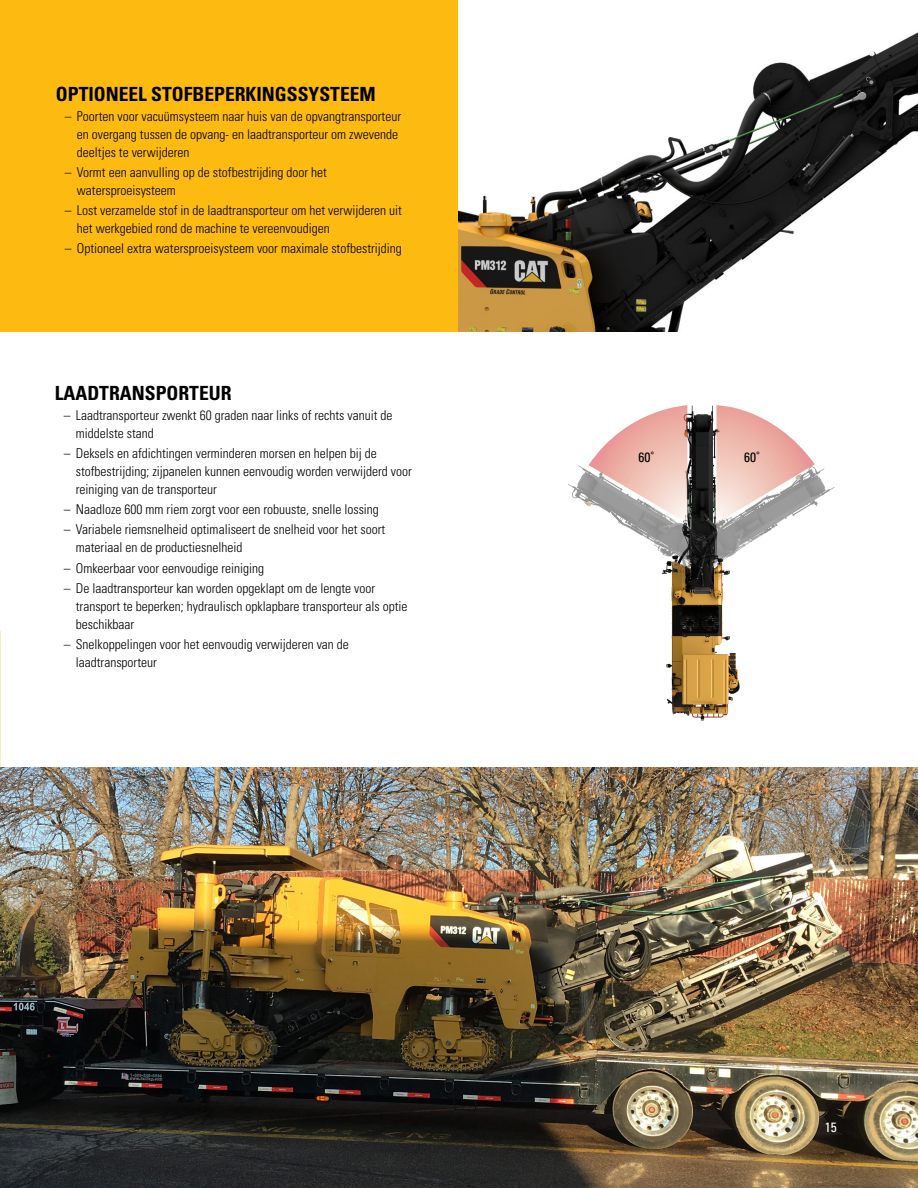
<style>
.page{position:relative;width:918px;height:1188px;background:#fff}
.page>*{position:absolute;margin:0;border:0;box-sizing:border-box;transform-origin:0 0}
.t1{font:700 condensed 19.5px "Univers LT Std";color:#000}
.t2{font:300 condensed 13.5px/18px "Univers LT Std";color:#000}
.t3{font:condensed 13.5px "Univers LT Std";color:#000}
.t4{font:condensed 13.5px "Univers LT Std";color:#fff}
</style>
<div class="page">
<img style="left:0;top:768px;width:918px;height:420px">
<div style="left:0;top:0;width:459px;height:332px;background:#fdba11"></div>
<img style="left:458px;top:0;width:460px;height:332px">
<img style="left:568px;top:405px;width:267px;height:316px">
<svg style="left:589px;top:405px;width:98px;height:118px"></svg>
<svg style="left:716px;top:405px;width:99px;height:118px"></svg>
<h1 class="t1" style="left:56px;top:82px;width:321px">OPTIONEEL STOFBEPERKINGSSYSTEEM</h1>
<p class="t2" style="left:77px;top:107px;width:326px;text-indent:-12px">– Poorten voor vacuümsysteem naar huis van de opvangtransporteur en overgang tussen de opvang- en laadtransporteur om zwevende deeltjes te verwijderen</p>
<p class="t2" style="left:77px;top:163px;width:252px;text-indent:-12px">– Vormt een aanvulling op de stofbestrijding door het watersproeisysteem</p>
<p class="t2" style="left:77px;top:201px;width:326px;text-indent:-12px">– Lost verzamelde stof in de laadtransporteur om het verwijderen uit het werkgebied rond de machine te vereenvoudigen</p>
<p class="t2" style="left:65px;top:239px;width:338px">– Optioneel extra watersproeisysteem voor maximale stofbestrijding</p>
<h1 class="t1" style="left:55px;top:381px;width:178px">LAADTRANSPORTEUR</h1>
<p class="t2" style="left:76px;top:406px;width:318px;text-indent:-12px">– Laadtransporteur zwenkt 60 graden naar links of rechts vanuit de middelste stand</p>
<p class="t2" style="left:76px;top:444px;width:338px;text-indent:-12px">– Deksels en afdichtingen verminderen morsen en helpen bij de stofbestrijding; zijpanelen kunnen eenvoudig worden verwijderd voor reiniging van de transporteur</p>
<p class="t2" style="left:64px;top:500px;width:317px">– Naadloze 600 mm riem zorgt voor een robuuste, snelle lossing</p>
<p class="t2" style="left:76px;top:521px;width:311px;text-indent:-12px">– Variabele riemsnelheid optimaliseert de snelheid voor het soort materiaal en de productiesnelheid</p>
<p class="t2" style="left:64px;top:559px;width:202px">– Omkeerbaar voor eenvoudige reiniging</p>
<p class="t2" style="left:76px;top:579px;width:333px;text-indent:-12px">– De laadtransporteur kan worden opgeklapt om de lengte voor transport te beperken; hydraulisch opklapbare transporteur als optie beschikbaar</p>
<p class="t2" style="left:76px;top:635px;width:275px;text-indent:-12px">– Snelkoppelingen voor het eenvoudig verwijderen van de laadtransporteur</p>
<p class="t3" style="left:638px;top:448px;width:17px">60˚</p>
<p class="t3" style="left:744px;top:448px;width:17px">60˚</p>
<p class="t4" style="left:825px;top:1118px;width:14px">15</p>
</div>
